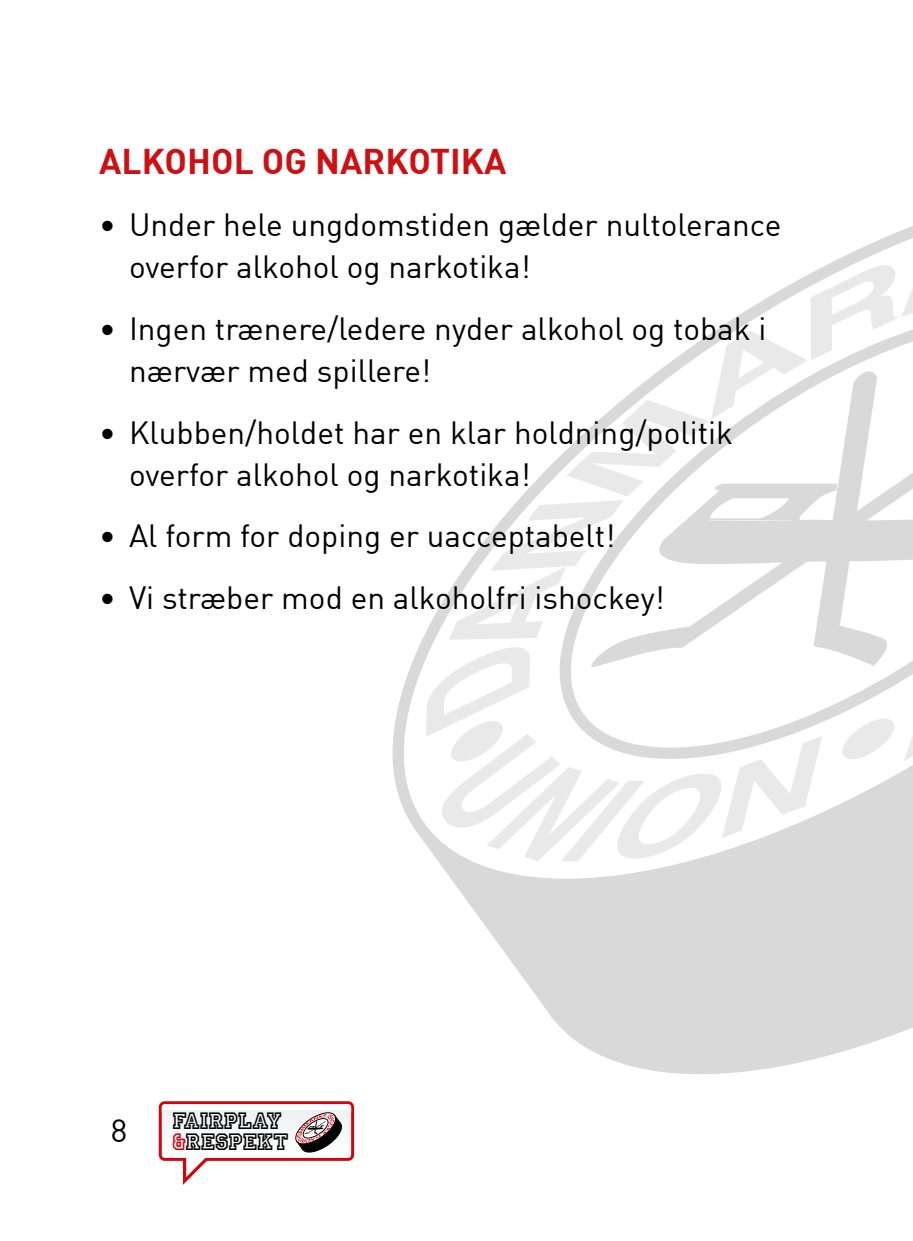
<style>
.page{position:relative;width:913px;height:1241px;background:#fff}
.page>*{position:absolute;margin:0;border:0;box-sizing:border-box;transform-origin:0 0}
.t1{font:700 35px "DIN";color:#cd1013}
.t2{font:31.5px/42px "DIN";color:#000}
.t3{font:24.5px/20.7px "Princetown LET";letter-spacing:-.005em;color:#000}
.s1{color:#d1050c}
</style>
<div class="page">
<svg style="left:159px;top:1101px;width:195px;height:59px"></svg>
<svg style="left:162px;top:1103px;width:189px;height:81px"></svg>
<svg style="left:559px;top:1026px;width:354px;height:48px"></svg>
<svg style="left:463px;top:895px;width:450px;height:131px;background:#ddd"></svg>
<svg style="left:392px;top:632px;width:521px;height:263px"></svg>
<svg style="left:426px;top:226px;width:487px;height:635px"></svg>
<p class="t1" style="left:99px;top:138px;width:409px">ALKOHOL OG NARKOTIKA</p>
<p class="t2" style="left:129px;top:203px;width:654px;text-indent:-30px">• Under hele ungdomstiden gælder nultolerance overfor alkohol og narkotika!</p>
<p class="t2" style="left:129px;top:306px;width:639px;text-indent:-30px">• Ingen trænere/ledere nyder alkohol og tobak i nærvær med spillere!</p>
<p class="t2" style="left:129px;top:410px;width:605px;text-indent:-30px">• Klubben/holdet har en klar holdning/politik overfor alkohol og narkotika!</p>
<p class="t2" style="left:99px;top:514px;width:517px">• Al form for doping er uacceptabelt!</p>
<p class="t2" style="left:99px;top:576px;width:567px">• Vi stræber mod en alkoholfri ishockey!</p>
<p class="t2" style="left:111px;top:1109px;width:18px">8</p>
<p class="t3" style="left:172px;top:1109px;width:117px">FAIRPLAY <span class="s1">&amp;</span>RESPEKT</p>
</div>
